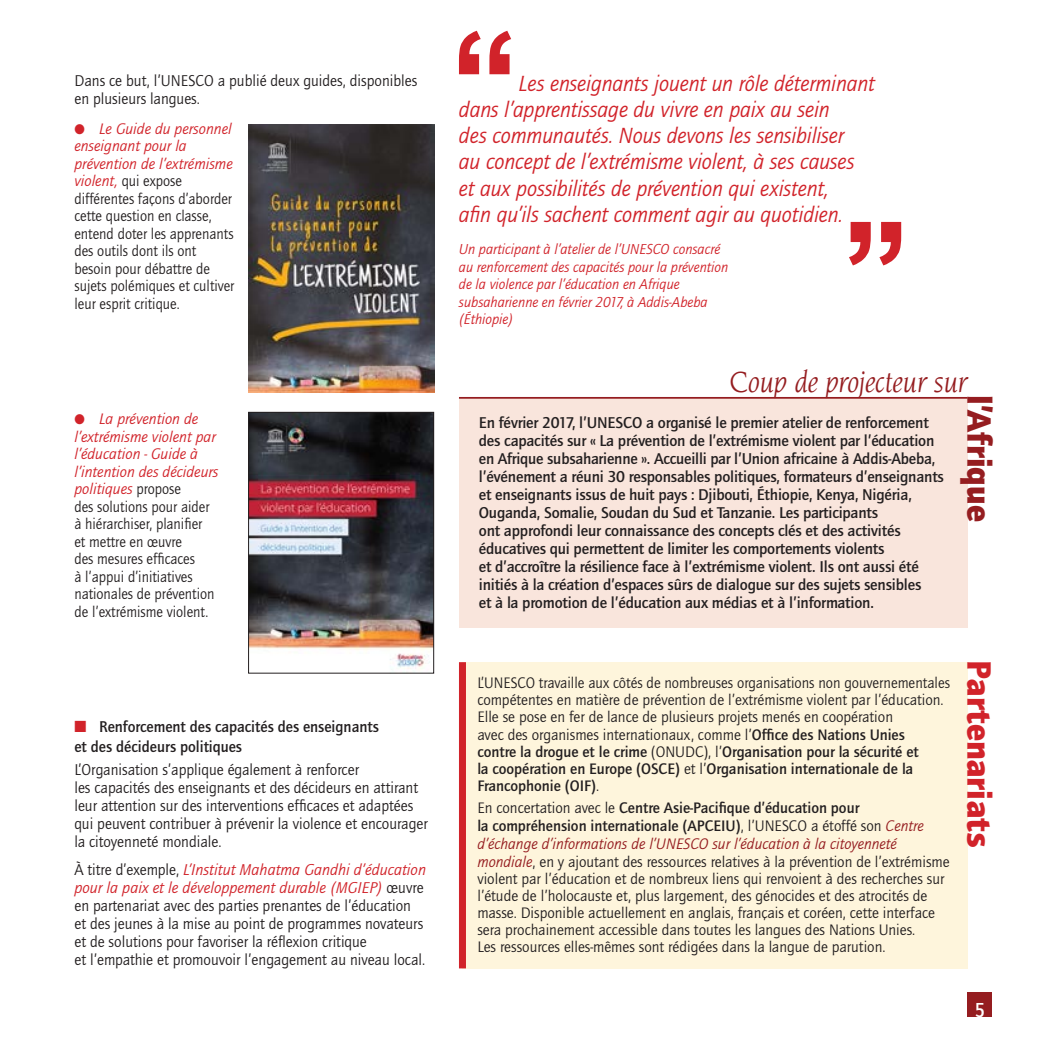
<style>
.page{position:relative;width:1042px;height:1042px;background:#fff}
.page>*{position:absolute;margin:0;border:0;box-sizing:border-box;transform-origin:0 0}
.t1{font:900 35px "Quay Sans ITC Std";letter-spacing:-.01em;color:#d1232a}
.t2{font:900 35px "Quay Sans ITC Std";letter-spacing:-.005em;color:#951d20}
.t3{font:italic 31.5px "Novarese";letter-spacing:-.025em;color:#951d20}
.t4{font:italic 22.75px/26.2px "Quay Sans ITC Std";letter-spacing:-.01em;color:#d1232a}
.t5{font:500 21px "Quay Sans ITC Std";color:#fff;scale:.9 1}
.t6{font:500 16.1px/17.8px "Quay Sans ITC Std";letter-spacing:-.01em;color:#231f20}
.t7{font:16.1px/17.8px "Quay Sans ITC Std";color:#231f20}
.t8{font:15.75px/17.3px "Quay Sans ITC Std";color:#231f20}
.t9{font:15.75px/17.5px "Quay Sans ITC Std";color:#231f20;scale:.94 1}
.t10{font:15.75px/17px "Quay Sans ITC Std";color:#231f20;scale:.96 1}
.t11{font:italic 14.88px/17.5px "Quay Sans ITC Std";color:#d1232a}
.s1{color:#d1232a}
.s2{font-style:italic;color:#d1232a}
.s3{font-weight:500}
.s4{font-style:italic;color:#951d20}
</style>
<div class="page">
<div style="left:967px;top:992px;width:25px;height:25px;background:#951d20"></div>
<img style="left:248px;top:125px;width:186px;height:268px">
<img style="left:250px;top:414px;width:182px;height:255px">
<div style="left:248px;top:412px;width:186px;height:261px;border:1px solid #231f20"></div>
<div style="left:459px;top:397px;width:508px;height:231px;background:#f9e5dc"></div>
<svg style="left:459px;top:31px;width:52px;height:43px"></svg>
<svg style="left:849px;top:222px;width:52px;height:43px"></svg>
<hr style="left:459px;top:397px;width:508px;height:2px;background:#951d20">
<div style="left:462px;top:662px;width:505px;height:306px;background:#fef5dc"></div>
<div style="left:459px;top:662px;width:7px;height:306px;background:#d1232a"></div>
<p class="t7" style="left:74px;top:72px;width:344px">Dans ce but, l’UNESCO a publié deux guides, disponibles en plusieurs langues.</p>
<p class="t9" style="left:74px;top:120px;width:172px"><span class="s1">●</span> <span class="s2">Le Guide du personnel enseignant pour la prévention de l’extrémisme violent,</span> qui expose différentes façons d’aborder cette question en classe, entend doter les apprenants des outils dont ils ont besoin pour débattre de sujets polémiques et cultiver leur esprit critique.</p>
<p class="t9" style="left:74px;top:410px;width:155px"><span class="s1">●</span> <span class="s2">La prévention de l’extrémisme violent par l’éducation - Guide à l’intention des décideurs politiques</span> propose<br>des solutions pour aider à hiérarchiser, planifier<br>et mettre en œuvre<br>des mesures efficaces<br>à l’appui d’initiatives nationales de prévention de l’extrémisme violent.</p>
<p class="t6" style="left:74px;top:717px;width:306px;line-height:20.1px"><span class="s1">■</span> Renforcement des capacités des enseignants et des décideurs politiques</p>
<p class="t7" style="left:74px;top:761px;width:355px">L’Organisation s’applique également à renforcer<br>les capacités des enseignants et des décideurs en attirant leur attention sur des interventions efficaces et adaptées qui peuvent contribuer à prévenir la violence et encourager la citoyenneté mondiale.</p>
<p class="t7" style="left:74px;top:860px;width:353px">À titre d’exemple, <span class="s2">L’Institut Mahatma Gandhi d’éducation pour la paix et le développement durable (MGIEP)</span> œuvre en partenariat avec des parties prenantes de l’éducation et des jeunes à la mise au point de programmes novateurs et de solutions pour favoriser la réflexion critique<br>et l’empathie et promouvoir l’engagement au niveau local.</p>
<p class="t4" style="left:459px;top:70px;width:417px;text-indent:60px">Les enseignants jouent un rôle déterminant dans l’apprentissage du vivre en paix au sein<br>des communautés. Nous devons les sensibiliser<br>au concept de l’extrémisme violent, à ses causes et aux possibilités de prévention qui existent,<br>afin qu’ils sachent comment agir au quotidien.</p>
<p class="t11" style="left:459px;top:240px;width:271px">Un participant à l’atelier de l’UNESCO consacré au renforcement des capacités pour la prévention de la violence par l’éducation en Afrique subsaharienne en février 2017, à Addis-Abeba (Éthiopie)</p>
<h2 class="t3" style="left:729px;top:365px;width:239px">Coup de projecteur sur</h2>
<h1 class="t2" style="left:1001px;top:395px;width:128px;rotate:90deg">l’Afrique</h1>
<p class="t6" style="left:479px;top:414px;width:466px">En février 2017, l’UNESCO a organisé le premier atelier de renforcement des capacités sur « La prévention de l’extrémisme violent par l’éducation en Afrique subsaharienne ». Accueilli par l’Union africaine à Addis-Abeba, l’événement a réuni 30 responsables politiques, formateurs d’enseignants et enseignants issus de huit pays : Djibouti, Éthiopie, Kenya, Nigéria, Ouganda, Somalie, Soudan du Sud et Tanzanie. Les participants<br>ont approfondi leur connaissance des concepts clés et des activités éducatives qui permettent de limiter les comportements violents<br>et d’accroître la résilience face à l’extrémisme violent. Ils ont aussi été initiés à la création d’espaces sûrs de dialogue sur des sujets sensibles<br>et à la promotion de l’éducation aux médias et à l’information.</p>
<p class="t10" style="left:477px;top:674px;width:494px">L’UNESCO travaille aux côtés de nombreuses organisations non gouvernementales compétentes en matière de prévention de l’extrémisme violent par l’éducation.<br>Elle se pose en fer de lance de plusieurs projets menés en coopération<br>avec des organismes internationaux, comme l’<span class="s3">Office des Nations Unies<br>contre la drogue et le crime</span> (ONUDC), l’<span class="s3">Organisation pour la sécurité et<br>la coopération en Europe (OSCE)</span> et l’<span class="s3">Organisation internationale de la Francophonie (OIF)</span>.</p>
<p class="t8" style="left:477px;top:799px;width:474px">En concertation avec le <span class="s3">Centre Asie-Pacifique d’éducation pour<br>la compréhension internationale (APCEIU)</span>, l’UNESCO a étoffé son <span class="s4">Centre d’échange d’informations de l’UNESCO sur l’éducation à la citoyenneté mondiale</span>, en y ajoutant des ressources relatives à la prévention de l’extrémisme violent par l’éducation et de nombreux liens qui renvoient à des recherches sur l’étude de l’holocauste et, plus largement, des génocides et des atrocités de masse. Disponible actuellement en anglais, français et coréen, cette interface sera prochainement accessible dans toutes les langues des Nations Unies.<br>Les ressources elles-mêmes sont rédigées dans la langue de parution.</p>
<h1 class="t1" style="left:1001px;top:660px;width:189px;rotate:90deg">Partenariats</h1>
<h3 class="t5" style="left:975px;top:998px;width:13px">5</h3>
</div>
